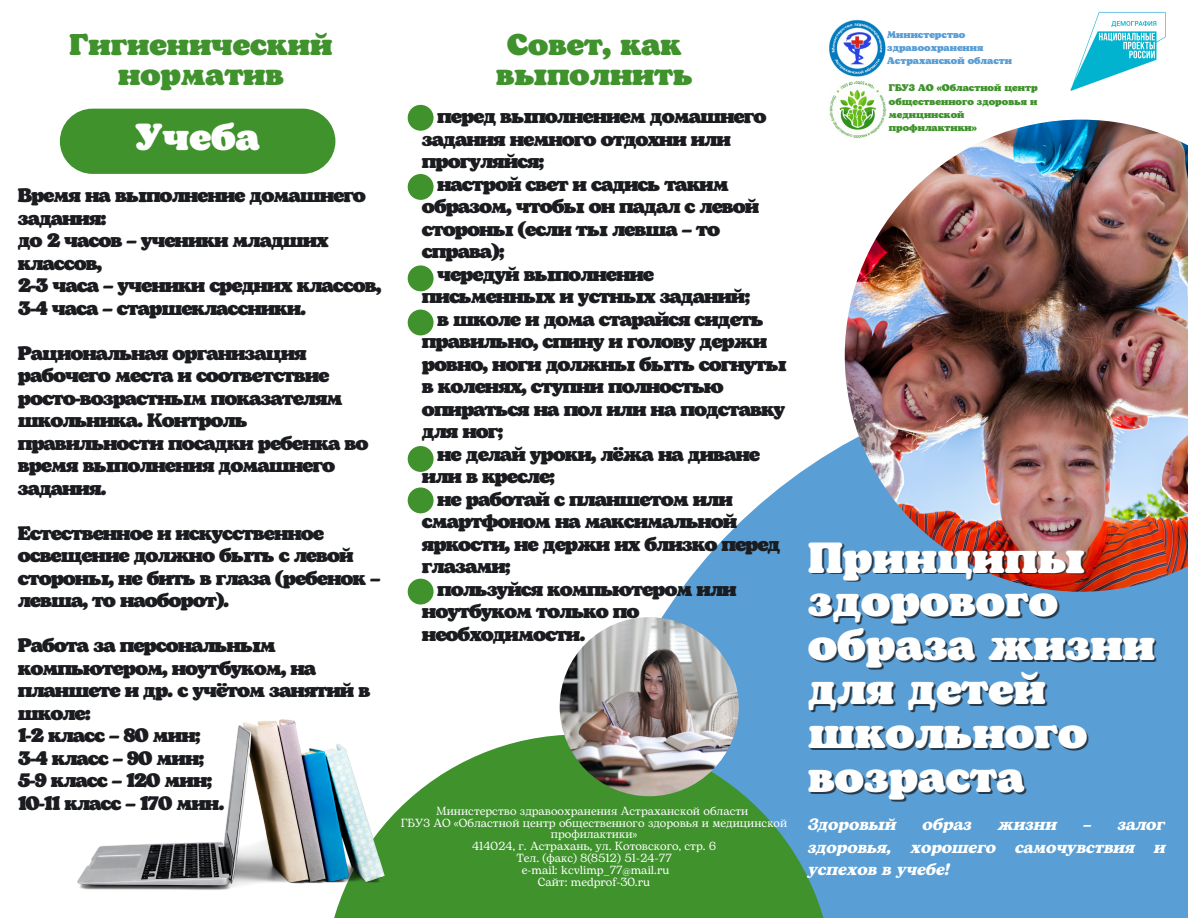
<style>
.page{position:relative;width:1188px;height:918px;background:#fff}
.page>*{position:absolute;margin:0;border:0;box-sizing:border-box;transform-origin:0 0}
.t1{font:900 43.5px/43.8px "Bogart";color:#fff}
.t2{font:900 37.5px "Bogart";color:#fff}
.t3{font:900 30px/30.3px "Bogart";color:#3f922c;text-align:center}
.t4{font:900 19.5px/22.5px "Bogart";letter-spacing:-.055em;color:#1b1c1f}
.t5{font:italic 700 16.5px/22.5px "Bogart";color:#fff;text-align:justify}
.t6{font:11.85px/11.9px "Bogart";color:#fff;text-align:center}
.t7{font:900 9.75px/13.2px "Bogart";color:#3f922c}
.t8{font:900 9.75px/12.9px "Bogart";color:#599ed5}
</style>
<div class="page">
<svg style="left:579px;top:444px;width:609px;height:474px;fill:#599ed5"></svg>
<svg style="left:334px;top:735px;width:500px;height:183px;fill:#3f922c"></svg>
<img style="left:845px;top:120px;width:343px;height:472px">
<img style="left:829px;top:81px;width:58px;height:58px">
<img style="left:827px;top:19px;width:60px;height:59px;border-radius:50%">
<img style="left:1070px;top:11px;width:96px;height:80px">
<div style="left:60px;top:109px;width:275px;height:65px;background:#3f922c;border-radius:33px"></div>
<div style="left:408px;top:174px;width:26px;height:26px;background:#3f922c;border-radius:50%"></div>
<div style="left:408px;top:265px;width:26px;height:26px;background:#3f922c;border-radius:50%"></div>
<div style="left:408px;top:310px;width:26px;height:25px;background:#3f922c;border-radius:50%"></div>
<div style="left:408px;top:446px;width:26px;height:26px;background:#3f922c;border-radius:50%"></div>
<div style="left:408px;top:487px;width:26px;height:26px;background:#3f922c;border-radius:50%"></div>
<div style="left:408px;top:579px;width:26px;height:26px;background:#3f922c;border-radius:50%"></div>
<img style="left:77px;top:720px;width:307px;height:171px">
<div style="left:408px;top:105px;width:26px;height:26px;background:#3f922c;border-radius:50%"></div>
<img style="left:560px;top:617px;width:179px;height:179px;border-radius:50%">
<h3 class="t3" style="left:70px;top:31px;width:264px">Гигиенический норматив</h3>
<h3 class="t3" style="left:496px;top:31px;width:198px">Совет, как выполнить</h3>
<h2 class="t2" style="left:136px;top:110px;width:125px">Учеба</h2>
<p class="t4" style="left:18px;top:185px;width:365px">Время на выполнение домашнего задания:<br>до 2 часов – ученики младших классов,<br>2-3 часа – ученики средних классов,<br>3-4 часа – старшеклассники.</p>
<p class="t4" style="left:18px;top:343px;width:352px">Рациональная организация рабочего места и соответствие росто-возрастным показателям школьника. Контроль правильности посадки ребенка во время выполнения домашнего задания.</p>
<p class="t4" style="left:18px;top:523px;width:364px">Естественное и искусственное освещение должно быть с левой стороны, не бить в глаза (ребенок – левша, то наоборот).</p>
<p class="t4" style="left:18px;top:635px;width:354px">Работа за персональным компьютером, ноутбуком, на планшете и др. с учётом занятий в школе:<br>1-2 класс – 80 мин;<br>3-4 класс – 90 мин;<br>5-9 класс – 120 мин;<br>10-11 класс – 170 мин.</p>
<p class="t4" style="left:422px;top:106px;width:346px;text-indent:15px">перед выполнением домашнего задания немного отдохни или прогуляйся;</p>
<p class="t4" style="left:422px;top:174px;width:339px">- настрой свет и садись таким образом, чтобы он падал с левой стороны (если ты левша – то справа);</p>
<p class="t4" style="left:422px;top:264px;width:330px">- чередуй выполнение письменных и устных заданий;</p>
<p class="t4" style="left:422px;top:309px;width:366px">- в школе и дома старайся сидеть правильно, спину и голову держи ровно, ноги должны быть согнуты в коленях, ступни полностью опираться на пол или на подставку для ног;</p>
<p class="t4" style="left:422px;top:444px;width:340px">- не делай уроки, лёжа на диване или в кресле;</p>
<p class="t4" style="left:422px;top:489px;width:360px">- не работай с планшетом или смартфоном на максимальной яркости, не держи их близко перед глазами;</p>
<p class="t4" style="left:422px;top:579px;width:316px">- пользуйся компьютером или ноутбуком только по необходимости.</p>
<p class="t6" style="left:401px;top:805px;width:388px">Министерство здравоохранения Астраханской области<br>ГБУЗ АО «Областной центр общественного здоровья и медицинской профилактики»<br>414024, г. Астрахань, ул. Котовского, стр. 6<br>Тел. (факс) 8(8512) 51-24-77<br>e-mail: kcvlimp_77@mail.ru<br>Сайт: medprof-30.ru</p>
<p class="t8" style="left:887px;top:29px;width:126px">Министерство здравоохранения<br>Астраханской области</p>
<p class="t7" style="left:889px;top:82px;width:150px">ГБУЗ АО «Областной центр общественного здоровья и медицинской профилактики»</p>
<h1 class="t1" style="left:808px;top:538px;width:348px">Принципы здорового образа жизни для детей школьного возраста</h1>
<p class="t5" style="left:808px;top:814px;width:90px">Здоровый</p>
<p class="t5" style="left:923px;top:814px;width:51px">образ</p>
<p class="t5" style="left:998px;top:814px;width:60px">жизни</p>
<p class="t5" style="left:808px;top:814px;width:359px;text-indent:275px">– залог здоровья, хорошего самочувствия и успехов в учебе!</p>
</div>
